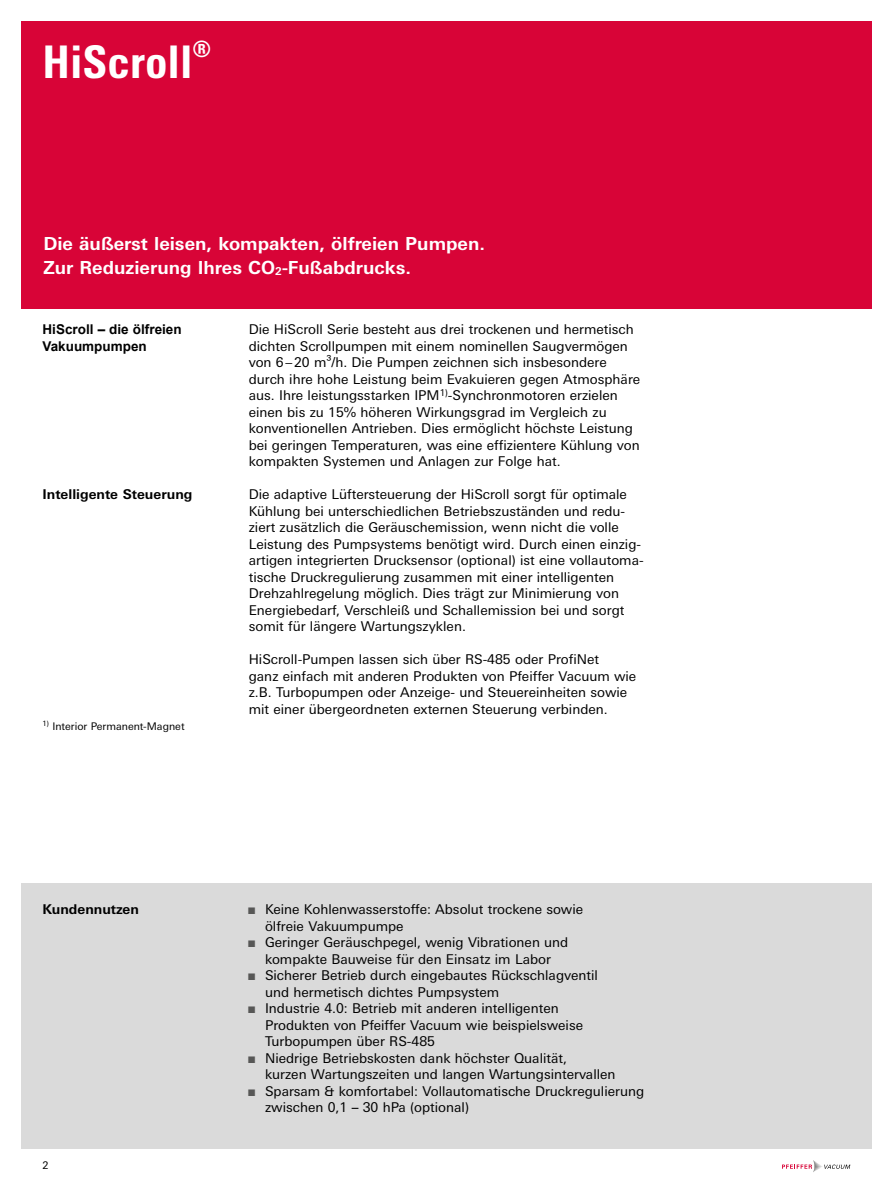
<style>
.page{position:relative;width:893px;height:1191px;background:#fff}
.page>*{position:absolute;margin:0;border:0;box-sizing:border-box;transform-origin:0 0}
.t1{font:700 condensed 45px "Univers";color:#fff}
.t2{font:700 condensed 22.5px "Univers";color:#fff}
.t3{font:700 18px/24px "Univers Next W1 G";color:#fff}
.t4{font:13.5px/16.5px "Univers Next W1 G";color:#000}
.t5{font:700 13.5px "Univers Next W1 G";color:#000}
.t6{font:700 13.5px/16.5px "Arial";color:#000}
.t7{font:10.5px "Univers Next W1 G";color:#000}
.s1{font-size:10.8px}
.s2{color:#575756}
.s3{font-family:"Univers";font-weight:700;font-stretch:condensed}
</style>
<div class="page">
<svg style="left:782px;top:1160px;width:68px;height:12px"></svg>
<div style="left:21px;top:21px;width:851px;height:287px;background:#d80437"></div>
<div style="left:21px;top:882px;width:851px;height:266px;background:#dadada"></div>
<h1 class="t1" style="left:43px;top:35px;width:152px">HiScroll</h1>
<h2 class="t2" style="left:193px;top:35px;width:20px">®</h2>
<h3 class="t3" style="left:43px;top:231px;width:443px">Die äußerst leisen, kompakten, ölfreien Pumpen.<br>Zur Reduzierung Ihres CO<span class="s1">2</span>-Fußabdrucks.</h3>
<p class="t6" style="left:43px;top:321px;width:141px">HiScroll – die ölfreien<br>Vakuumpumpen</p>
<p class="t4" style="left:249px;top:321px;width:393px">Die HiScroll Serie besteht aus drei trockenen und hermetisch dichten Scrollpumpen mit einem nominellen Saugvermögen von 6–20 m³/h. Die Pumpen zeichnen sich insbesondere durch ihre hohe Leistung beim Evakuieren gegen Atmosphäre aus. Ihre leistungsstarken IPM<sup>1)</sup>-Synchronmotoren erzielen einen bis zu 15% höheren Wirkungsgrad im Vergleich zu konventionellen Antrieben. Dies ermöglicht höchste Leistung bei geringen Temperaturen, was eine effizientere Kühlung von kompakten Systemen und Anlagen zur Folge hat.</p>
<p class="t5" style="left:43px;top:486px;width:151px">Intelligente Steuerung</p>
<p class="t4" style="left:249px;top:486px;width:396px">Die adaptive Lüftersteuerung der HiScroll sorgt für optimale Kühlung bei unterschiedlichen Betriebszuständen und redu&shy;ziert zusätzlich die Geräuschemission, wenn nicht die volle Leistung des Pumpsystems benötigt wird. Durch einen einzig&shy;artigen integrierten Drucksensor (optional) ist eine vollautoma&shy;tische Druckregulierung zusammen mit einer intelligenten Drehzahlregelung möglich. Dies trägt zur Minimierung von Energiebedarf, Verschleiß und Schallemission bei und sorgt somit für längere Wartungszyklen.</p>
<p class="t4" style="left:249px;top:651px;width:389px">HiScroll-Pumpen lassen sich über RS-485 oder ProfiNet<br>ganz einfach mit anderen Produkten von Pfeiffer Vacuum wie z.B. Turbopumpen oder Anzeige- und Steuereinheiten sowie mit einer übergeordneten externen Steuerung verbinden.</p>
<p class="t7" style="left:43px;top:720px;width:144px"><sup>1)</sup> Interior Permanent-Magnet</p>
<p class="t5" style="left:43px;top:901px;width:98px">Kundennutzen</p>
<p class="t4" style="left:265px;top:901px;width:320px;text-indent:-17px"><span class="s2">■</span> Keine Kohlenwasserstoffe: Absolut trockene sowie ölfreie Vakuumpumpe</p>
<p class="t4" style="left:248px;top:934px;width:322px;text-align:center"><span class="s2">■</span> Geringer Geräuschpegel, wenig Vibrationen und kompakte Bauweise für den Einsatz im Labor</p>
<p class="t4" style="left:265px;top:967px;width:334px;text-indent:-17px"><span class="s2">■</span> Sicherer Betrieb durch eingebautes Rückschlagventil und hermetisch dichtes Pumpsystem</p>
<p class="t4" style="left:265px;top:1000px;width:320px;text-indent:-17px"><span class="s2">■</span> Industrie 4.0: Betrieb mit anderen intelligenten<br>Produkten von Pfeiffer Vacuum wie beispielsweise<br>Turbopumpen über RS-485</p>
<p class="t4" style="left:265px;top:1049px;width:352px;text-indent:-17px"><span class="s2">■</span> Niedrige Betriebskosten dank höchster Qualität,<br>kurzen Wartungszeiten und langen Wartungsintervallen</p>
<p class="t4" style="left:265px;top:1082px;width:381px;text-indent:-17px"><span class="s2">■</span> Sparsam &amp; komfortabel: Vollautomatische Druckregulierung zwischen 0,1 <span class="s3">–</span> 30 hPa (optional)</p>
<p class="t7" style="left:43px;top:1159px;width:8px">2</p>
</div>
